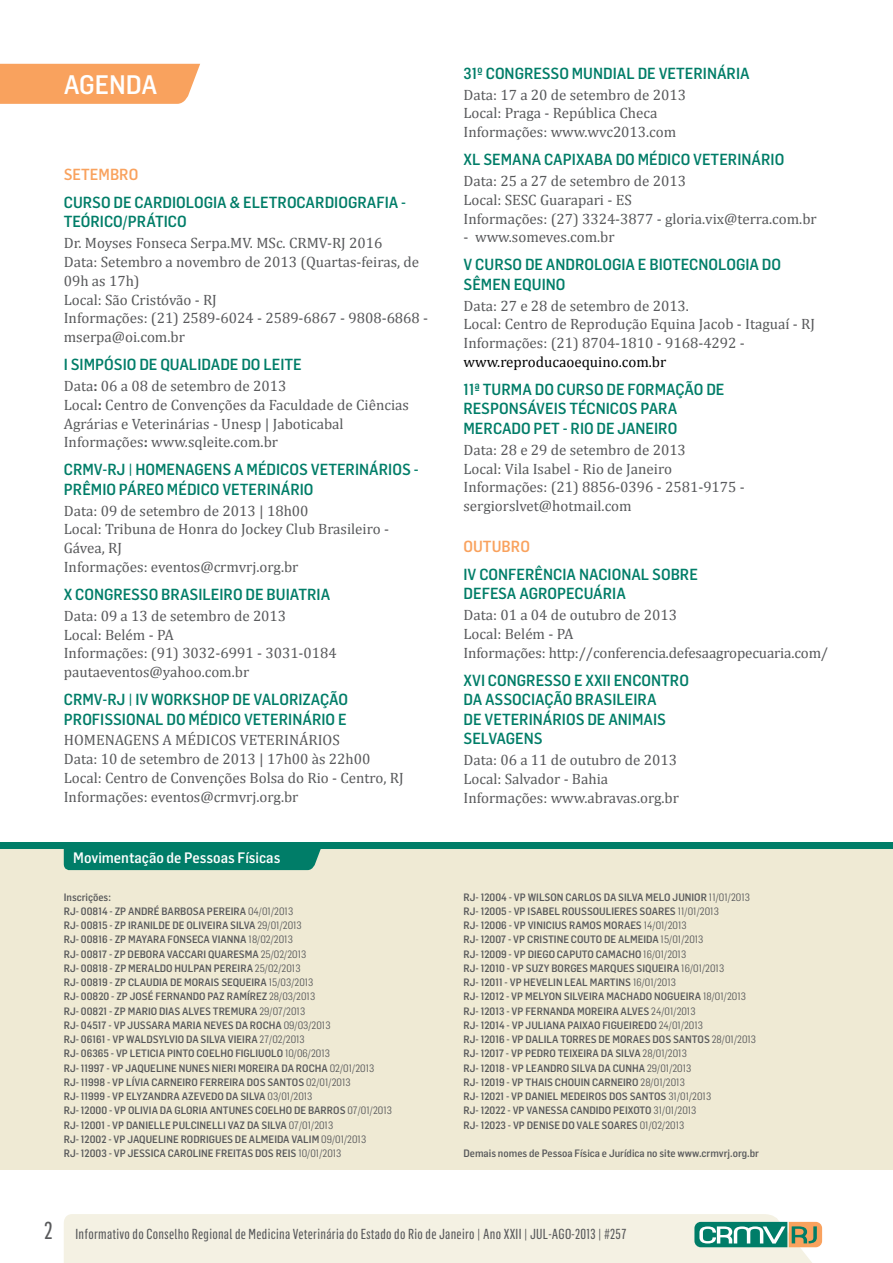
<style>
.page{position:relative;width:893px;height:1263px;background:#fff}
.page>*{position:absolute;margin:0;border:0;box-sizing:border-box;transform-origin:0 0}
.t1{font:500 26.25px "Flama Semicondensed";color:#fff}
.t2{font:24px "Flama Condensed Basic";color:#58595b}
.t3{font:500 15.75px/19.5px "Flama Semicondensed";color:#007d68}
.t4{font:500 15.75px "Flama Semicondensed";color:#f9a25e}
.t5{font:15px/18.8px "Cambria";color:#58595b}
.t6{font:15px "Cambria";color:#000}
.t7{font:500 14.85px "Flama Semicondensed";color:#fff}
.t8{font:14.25px "Flama Condensed Basic";letter-spacing:.02em;color:#58595b}
.t9{font:500 10.5px/14.2px "Flama Semicondensed";color:#58595b}
.s1{font-weight:700}
.s2{font-weight:400}
</style>
<div class="page">
<div style="left:0;top:847px;width:893px;height:322px;background:#efead4"></div>
<div style="left:64px;top:849px;width:257px;height:21px;background:#007d68"></div>
<div style="left:0;top:842px;width:893px;height:7px;background:#007d68"></div>
<div style="left:0;top:64px;width:200px;height:40px;background:#f9a25e"></div>
<svg style="left:64px;top:1214px;width:759px;height:49px;background:#e7eadb"></svg>
<h1 class="t1" style="left:64px;top:68px;width:95px">AGENDA</h1>
<h3 class="t4" style="left:64px;top:164px;width:76px">SETEMBRO</h3>
<h3 class="t3" style="left:64px;top:192px;width:344px">CURSO DE CARDIOLOGIA &amp; ELETROCARDIOGRAFIA -<br>TEÓRICO/PRÁTICO</h3>
<h3 class="t5" style="left:64px;top:234px;width:366px">Dr. Moyses Fonseca Serpa.MV. MSc. CRMV-RJ 2016<br>Data: Setembro a novembro de 2013 (Quartas-feiras, de 09h as 17h)<br>Local: São Cristóvão - RJ<br>Informações: (21) 2589-6024 - 2589-6867 - 9808-6868 - mserpa@oi.com.br</h3>
<h3 class="t3" style="left:64px;top:354px;width:240px">I SIMPÓSIO DE QUALIDADE DO LEITE</h3>
<h3 class="t5" style="left:64px;top:376px;width:347px">Data<span class="s1">:</span> 06 a 08 de setembro de 2013<br>Local<span class="s1">:</span> Centro de Convenções da Faculdade de Ciências Agrárias e Veterinárias - Unesp | Jaboticabal Informações<span class="s1">:</span> www.sqleite.com.br</h3>
<h3 class="t3" style="left:64px;top:459px;width:356px">CRMV-RJ | HOMENAGENS A MÉDICOS VETERINÁRIOS -<br>PRÊMIO PÁREO MÉDICO VETERINÁRIO</h3>
<h3 class="t5" style="left:64px;top:501px;width:325px">Data: 09 de setembro de 2013 | 18h00<br>Local: Tribuna de Honra do Jockey Club Brasileiro - Gávea, RJ<br>Informações: eventos@crmvrj.org.br</h3>
<h3 class="t3" style="left:64px;top:584px;width:268px">X CONGRESSO BRASILEIRO DE BUIATRIA</h3>
<h3 class="t5" style="left:64px;top:606px;width:275px">Data: 09 a 13 de setembro de 2013<br>Local: Belém - PA<br>Informações: (91) 3032-6991 - 3031-0184 pautaeventos@yahoo.com.br</h3>
<h3 class="t3" style="left:64px;top:689px;width:286px">CRMV-RJ | IV WORKSHOP DE VALORIZAÇÃO<br>PROFISSIONAL DO MÉDICO VETERINÁRIO E</h3>
<h3 class="t5" style="left:64px;top:731px;width:341px">HOMENAGENS A MÉDICOS VETERINÁRIOS<br>Data: 10 de setembro de 2013 | 17h00 às 22h00<br>Local: Centro de Convenções Bolsa do Rio - Centro, RJ Informações: eventos@crmvrj.org.br</h3>
<h3 class="t7" style="left:73px;top:848px;width:209px">Movimentação de Pessoas Físicas</h3>
<p class="t9" style="left:64px;top:889px;width:330px">Inscrições:<br>RJ- 00814 - ZP ANDRÉ BARBOSA PEREIRA <span class="s2">04/01/2013<br></span>RJ- 00815 - ZP IRANILDE DE OLIVEIRA SILVA <span class="s2">29/01/2013<br></span>RJ- 00816 - ZP MAYARA FONSECA VIANNA <span class="s2">18/02/2013<br></span>RJ- 00817 - ZP DEBORA VACCARI QUARESMA <span class="s2">25/02/2013<br></span>RJ- 00818 - ZP MERALDO HULPAN PEREIRA <span class="s2">25/02/2013<br></span>RJ- 00819 - ZP CLAUDIA DE MORAIS SEQUEIRA <span class="s2">15/03/2013<br></span>RJ- 00820 - ZP JOSÉ FERNANDO PAZ RAMÍREZ <span class="s2">28/03/2013<br></span>RJ- 00821 - ZP MARIO DIAS ALVES TREMURA <span class="s2">29/07/2013<br></span>RJ- 04517 - VP JUSSARA MARIA NEVES DA ROCHA <span class="s2">09/03/2013<br></span>RJ- 06161 - VP WALDSYLVIO DA SILVA VIEIRA <span class="s2">27/02/2013<br></span>RJ- 06365 - VP LETICIA PINTO COELHO FIGLIUOLO <span class="s2">10/06/2013<br></span>RJ- 11997 - VP JAQUELINE NUNES NIERI MOREIRA DA ROCHA <span class="s2">02/01/2013<br></span>RJ- 11998 - VP LÍVIA CARNEIRO FERREIRA DOS SANTOS <span class="s2">02/01/2013<br></span>RJ- 11999 - VP ELYZANDRA AZEVEDO DA SILVA <span class="s2">03/01/2013<br></span>RJ- 12000 - VP OLIVIA DA GLORIA ANTUNES COELHO DE BARROS <span class="s2">07/01/2013<br></span>RJ- 12001 - VP DANIELLE PULCINELLI VAZ DA SILVA <span class="s2">07/01/2013<br></span>RJ- 12002 - VP JAQUELINE RODRIGUES DE ALMEIDA VALIM <span class="s2">09/01/2013<br></span>RJ- 12003 - VP JESSICA CAROLINE FREITAS DOS REIS <span class="s2">10/01/2013</span></p>
<h3 class="t3" style="left:463px;top:63px;width:288px">31º CONGRESSO MUNDIAL DE VETERINÁRIA</h3>
<h3 class="t5" style="left:463px;top:85px;width:224px">Data: 17 a 20 de setembro de 2013<br>Local: Praga - República Checa<br>Informações: www.wvc2013.com</h3>
<h3 class="t3" style="left:463px;top:149px;width:322px">XL SEMANA CAPIXABA DO MÉDICO VETERINÁRIO</h3>
<h3 class="t5" style="left:463px;top:171px;width:355px">Data: 25 a 27 de setembro de 2013<br>Local: SESC Guarapari - ES<br>Informações: (27) 3324-3877 - gloria.vix@terra.com.br</h3>
<h3 class="t5" style="left:463px;top:228px;width:153px">- www.someves.com.br</h3>
<h3 class="t3" style="left:463px;top:254px;width:319px">V CURSO DE ANDROLOGIA E BIOTECNOLOGIA DO<br>SÊMEN EQUINO</h3>
<h3 class="t5" style="left:463px;top:296px;width:353px">Data: 27 e 28 de setembro de 2013.<br>Local: Centro de Reprodução Equina Jacob - Itaguaí - RJ<br>Informações: (21) 8704-1810 - 9168-4292 -</h3>
<h3 class="t6" style="left:463px;top:353px;width:204px">www.reproducaoequino.com.br</h3>
<h3 class="t3" style="left:463px;top:379px;width:262px">11ª TURMA DO CURSO DE FORMAÇÃO DE<br>RESPONSÁVEIS TÉCNICOS PARA<br>MERCADO PET - RIO DE JANEIRO</h3>
<h3 class="t5" style="left:463px;top:440px;width:283px">Data: 28 e 29 de setembro de 2013<br>Local: Vila Isabel - Rio de Janeiro Informações: (21) 8856-0396 - 2581-9175 - sergiorslvet@hotmail.com</h3>
<h3 class="t4" style="left:463px;top:536px;width:68px">OUTUBRO</h3>
<h3 class="t3" style="left:463px;top:564px;width:236px">IV CONFERÊNCIA NACIONAL SOBRE<br>DEFESA AGROPECUÁRIA</h3>
<h3 class="t5" style="left:463px;top:606px;width:366px">Data: 01 a 04 de outubro de 2013<br>Local: Belém - PA<br>Informações: http://conferencia.defesaagropecuaria.com/</h3>
<h3 class="t3" style="left:463px;top:670px;width:227px">XVI CONGRESSO E XXII ENCONTRO<br>DA ASSOCIAÇÃO BRASILEIRA<br>DE VETERINÁRIOS DE ANIMAIS<br>SELVAGENS</h3>
<h3 class="t5" style="left:463px;top:750px;width:217px">Data: 06 a 11 de outubro de 2013<br>Local: Salvador - Bahia<br>Informações: www.abravas.org.br</h3>
<p class="t9" style="left:463px;top:889px;width:294px">RJ- 12004 - VP WILSON CARLOS DA SILVA MELO JUNIOR <span class="s2">11/01/2013<br></span>RJ- 12005 - VP ISABEL ROUSSOULIERES SOARES <span class="s2">11/01/2013<br></span>RJ- 12006 - VP VINICIUS RAMOS MORAES <span class="s2">14/01/2013<br></span>RJ- 12007 - VP CRISTINE COUTO DE ALMEIDA <span class="s2">15/01/2013<br></span>RJ- 12009 - VP DIEGO CAPUTO CAMACHO <span class="s2">16/01/2013<br></span>RJ- 12010 - VP SUZY BORGES MARQUES SIQUEIRA <span class="s2">16/01/2013<br></span>RJ- 12011 - VP HEVELIN LEAL MARTINS <span class="s2">16/01/2013<br></span>RJ- 12012 - VP MELYON SILVEIRA MACHADO NOGUEIRA <span class="s2">18/01/2013<br></span>RJ- 12013 - VP FERNANDA MOREIRA ALVES <span class="s2">24/01/2013<br></span>RJ- 12014 - VP JULIANA PAIXAO FIGUEIREDO <span class="s2">24/01/2013<br></span>RJ- 12016 - VP DALILA TORRES DE MORAES DOS SANTOS <span class="s2">28/01/2013<br></span>RJ- 12017 - VP PEDRO TEIXEIRA DA SILVA <span class="s2">28/01/2013<br></span>RJ- 12018 - VP LEANDRO SILVA DA CUNHA <span class="s2">29/01/2013<br></span>RJ- 12019 - VP THAIS CHOUIN CARNEIRO <span class="s2">28/01/2013<br></span>RJ- 12021 - VP DANIEL MEDEIROS DOS SANTOS <span class="s2">31/01/2013<br></span>RJ- 12022 - VP VANESSA CANDIDO PEIXOTO <span class="s2">31/01/2013<br></span>RJ- 12023 - VP DENISE DO VALE SOARES <span class="s2">01/02/2013</span></p>
<p class="t9" style="left:463px;top:1146px;width:297px">Demais nomes de Pessoa Física e Jurídica no site www.crmvrj.org.br</p>
<h2 class="t2" style="left:44px;top:1215px;width:10px">2</h2>
<h3 class="t8" style="left:75px;top:1225px;width:552px">Informativo do Conselho Regional de Medicina Veterinária do Estado do Rio de Janeiro | Ano XXII | JUL-AGO-2013 | #257</h3>
</div>
